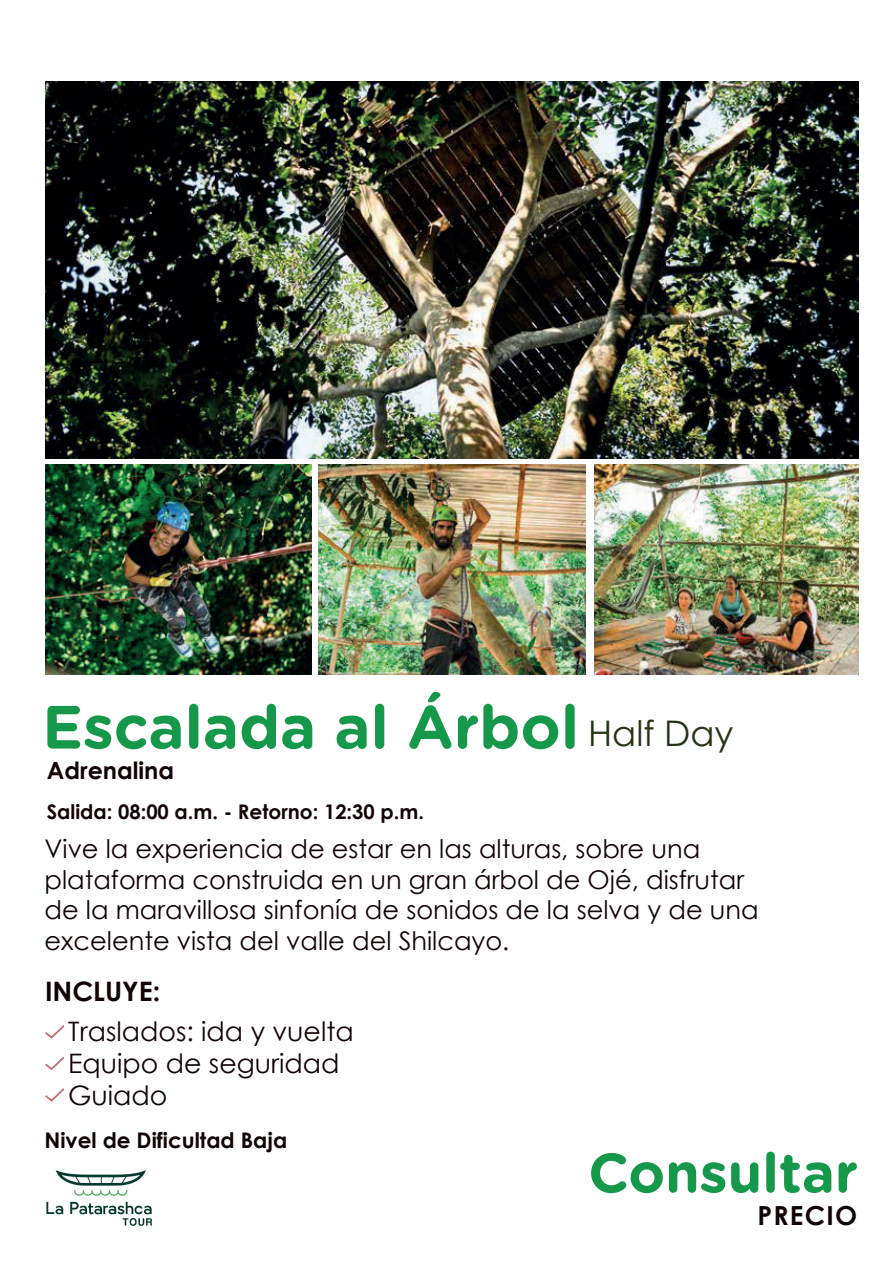
<style>
.page{position:relative;width:893px;height:1263px;background:#fff}
.page>*{position:absolute;margin:0;border:0;box-sizing:border-box;transform-origin:0 0}
.t1{font:700 60.9px "Gotham Rounded";color:#15984a}
.t2{font:700 55.5px "Gotham Rounded";color:#15984a}
.t3{font:35.25px "Century Gothic";color:#243516}
.t4{font:26.85px/32.1px "Century Gothic";color:#120304}
.t5{font:700 26.85px "Century Gothic";color:#120304}
.t6{font:700 26.25px "Century Gothic";letter-spacing:.045em;color:#120304}
.t7{font:25.65px/30.9px "Century Gothic";color:#120304}
.t8{font:700 23.7px "Century Gothic";color:#120304}
.t9{font:700 21.45px "Century Gothic";color:#120304}
.t10{font:700 20.1px "Century Gothic";color:#120304}
</style>
<div class="page">
<img style="left:46px;top:81px;width:812px;height:377px">
<img style="left:319px;top:465px;width:266px;height:209px">
<img style="left:594px;top:465px;width:264px;height:209px">
<img style="left:45px;top:465px;width:267px;height:209px">
<svg style="left:56px;top:1170px;width:90px;height:26px"></svg>
<svg style="left:46px;top:1202px;width:17px;height:12px"></svg>
<svg style="left:70px;top:1202px;width:82px;height:24px"></svg>
<svg style="left:45px;top:1025px;width:20px;height:14px"></svg>
<svg style="left:45px;top:1056px;width:20px;height:14px"></svg>
<svg style="left:45px;top:1088px;width:20px;height:14px"></svg>
<h1 class="t1" style="left:42px;top:682px;width:538px">Escalada al Árbol</h1>
<p class="t8" style="left:47px;top:752px;width:129px">Adrenalina</p>
<p class="t10" style="left:47px;top:797px;width:379px">Salida: 08:00 a.m. - Retorno: 12:30 p.m.</p>
<h3 class="t3" style="left:588px;top:709px;width:147px">Half Day</h3>
<p class="t7" style="left:44px;top:833px;width:716px">Vive la experiencia de estar en las alturas, sobre una plataforma construida en un gran árbol de Ojé, disfrutar de la maravillosa sinfonía de sonidos de la selva y de una excelente vista del valle del Shilcayo.</p>
<p class="t5" style="left:45px;top:971px;width:117px">INCLUYE:</p>
<p class="t4" style="left:68px;top:1014px;width:287px">Traslados: ida y vuelta<br>Equipo de seguridad<br>Guiado</p>
<p class="t9" style="left:45px;top:1124px;width:244px">Nivel de Dificultad Baja</p>
<h2 class="t2" style="left:588px;top:1132px;width:271px">Consultar</h2>
<p class="t6" style="left:757px;top:1195px;width:101px">PRECIO</p>
</div>
